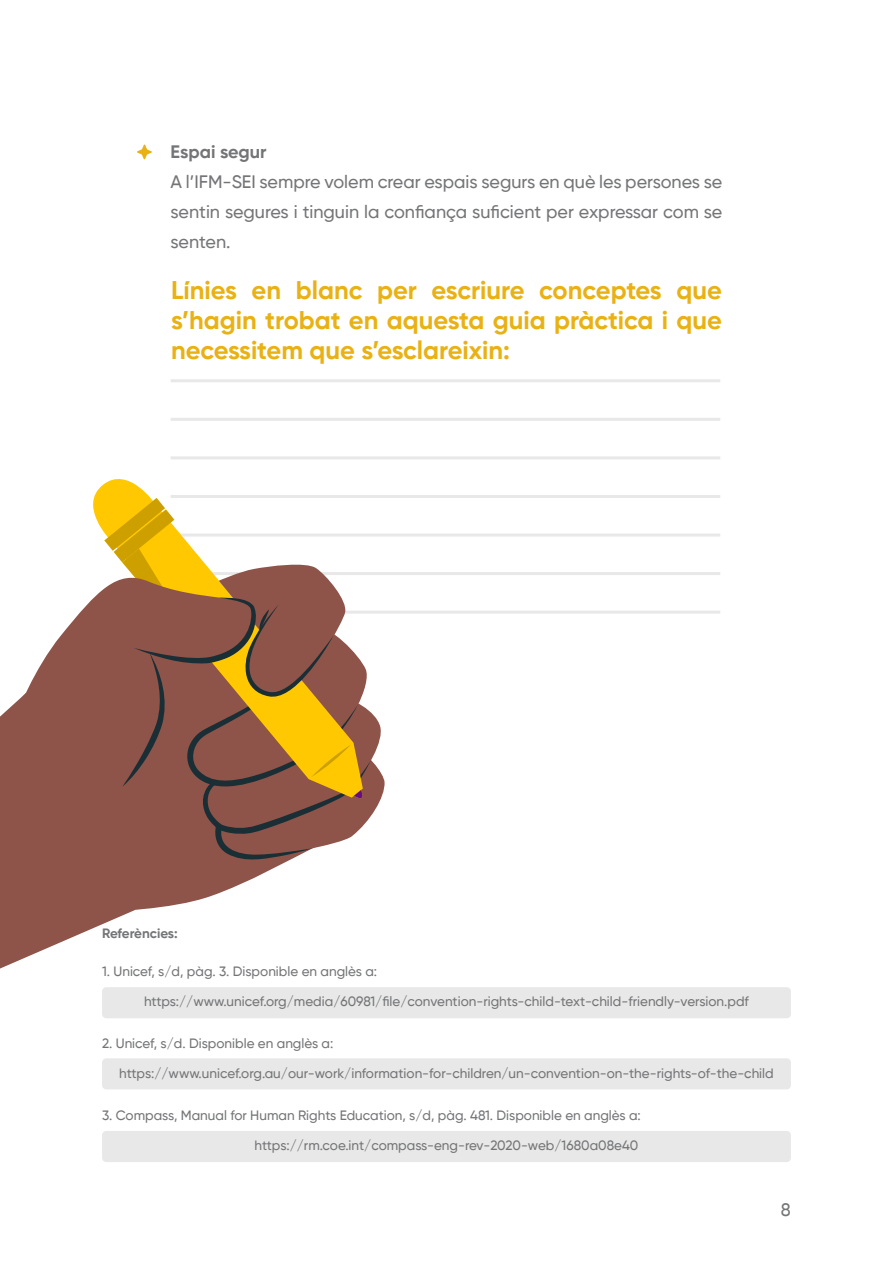
<style>
.page{position:relative;width:893px;height:1263px;background:#fff}
.page>*{position:absolute;margin:0;border:0;box-sizing:border-box;transform-origin:0 0}
.t1{font:700 25.5px/30px "Gilroy";color:#e9b113;text-align:justify}
.t2{font:500 18px/30px "Gilroy";color:#747577;text-align:justify}
.t3{font:700 18px "Gilroy";color:#747577}
.t4{font:500 13.5px "Gilroy";color:#747577}
.t5{font:700 13.5px "Gilroy";letter-spacing:-.01em;color:#747577}
</style>
<div class="page">
<hr style="left:171px;top:379px;width:549px;height:3px;background:#e8e8e8">
<hr style="left:171px;top:418px;width:549px;height:3px;background:#e8e8e8">
<hr style="left:171px;top:456px;width:549px;height:3px;background:#e8e8e8">
<hr style="left:171px;top:495px;width:549px;height:3px;background:#e8e8e8">
<hr style="left:171px;top:533px;width:549px;height:3px;background:#e8e8e8">
<hr style="left:171px;top:572px;width:549px;height:3px;background:#e8e8e8">
<hr style="left:171px;top:611px;width:549px;height:3px;background:#e8e8e8">
<svg style="left:0;top:479px;width:385px;height:490px"></svg>
<svg style="left:137px;top:144px;width:15px;height:16px"></svg>
<div style="left:102px;top:987px;width:689px;height:31px;background:#e8e8e8;border-radius:4px"></div>
<div style="left:102px;top:1058px;width:689px;height:31px;background:#e8e8e8;border-radius:4px"></div>
<div style="left:102px;top:1131px;width:689px;height:31px;background:#e8e8e8;border-radius:4px"></div>
<h2 class="t3" style="left:171px;top:141px;width:97px">Espai segur</h2>
<h2 class="t2" style="left:171px;top:167px;width:553px">A l’IFM-SEI sempre volem crear espais segurs en què les persones se sentin segures i tinguin la confiança suficient per expressar com se senten.</h2>
<h1 class="t1" style="left:171px;top:275px;width:552px">Línies en blanc per escriure conceptes que s’hagin trobat en aquesta guia pràctica i que necessitem que s’esclareixin:</h1>
<p class="t5" style="left:102px;top:926px;width:77px">Referències:</p>
<p class="t4" style="left:102px;top:963px;width:277px">1. Unicef, s/d, pàg. 3. Disponible en anglès a:</p>
<p class="t4" style="left:144px;top:993px;width:606px">https://www.unicef.org/media/60981/file/convention-rights-child-text-child-friendly-version.pdf</p>
<p class="t4" style="left:102px;top:1035px;width:233px">2. Unicef, s/d. Disponible en anglès a:</p>
<p class="t4" style="left:119px;top:1066px;width:656px">https://www.unicef.org.au/our-work/information-for-children/un-convention-on-the-rights-of-the-child</p>
<p class="t4" style="left:102px;top:1107px;width:540px">3. Compass, Manual for Human Rights Education, s/d, pàg. 481. Disponible en anglès a:</p>
<p class="t4" style="left:255px;top:1138px;width:385px">https://rm.coe.int/compass-eng-rev-2020-web/1680a08e40</p>
<h2 class="t2" style="left:781px;top:1194px;width:11px">8</h2>
</div>
